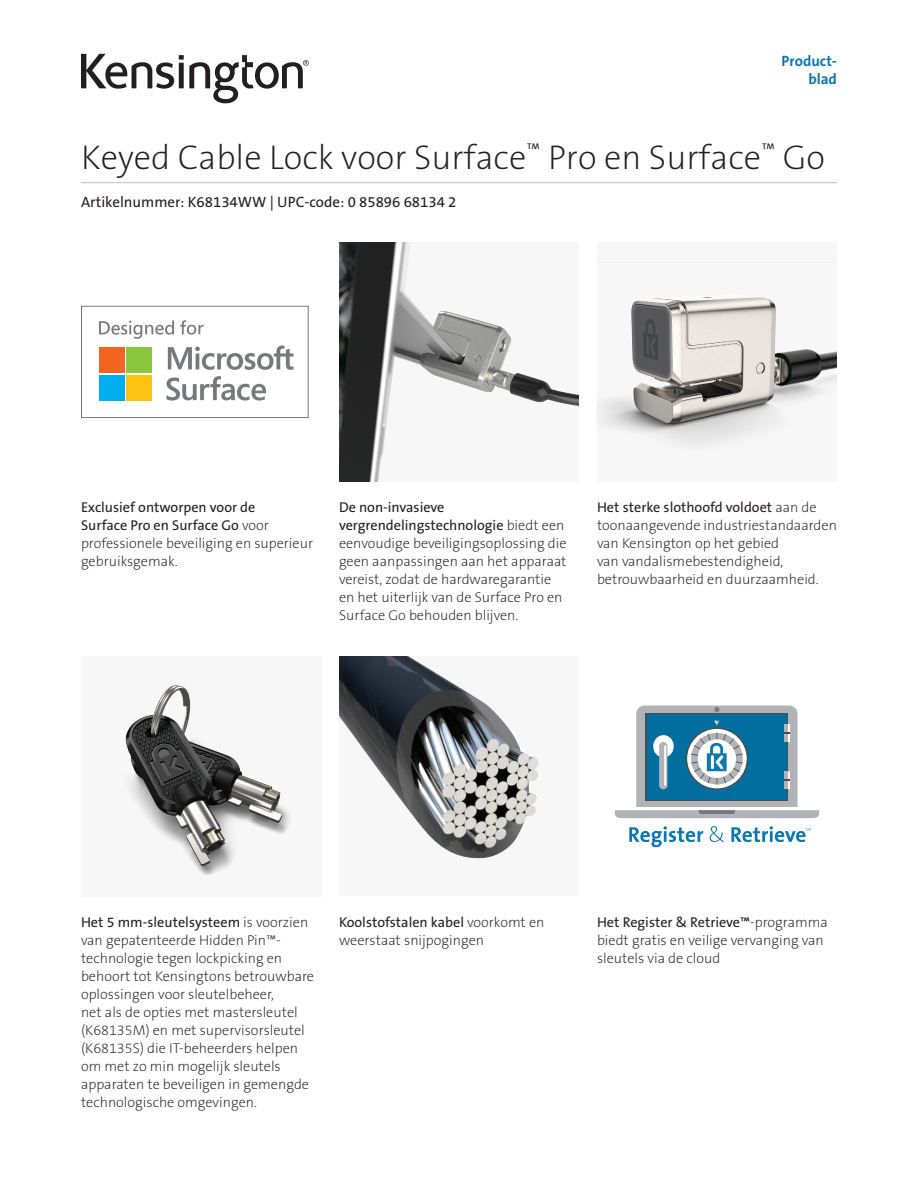
<style>
.page{position:relative;width:918px;height:1188px;background:#fff}
.page>*{position:absolute;margin:0;border:0;box-sizing:border-box;transform-origin:0 0}
.Main_Header{font:34.5px "The Sans KENSINGTON2 XL";color:#231f20}
.Part_No__UPC{font:15px "The Sans KENSINGTON5 Rg";color:#231f20}
.Part_No__UPC-2{font:15px "The Sans KENSINGTON7 Bd";color:#0e76ae}
.Body{font:14.25px/18px "The Sans KENSINGTON2 XL";color:#231f20}
.s1{font-family:"The Sans KENSINGTON5 Rg"}
</style>
<div class="page">
<svg style="left:81px;top:54px;width:228px;height:49px"></svg>
<img style="left:339px;top:242px;width:240px;height:240px">
<div style="left:597px;top:242px;width:239px;height:240px;background:#f7f7f8"></div>
<img style="left:601px;top:297px;width:235px;height:147px">
<svg style="left:81px;top:306px;width:228px;height:112px"></svg>
<div style="left:81px;top:656px;width:240px;height:241px;background:#f7f7f8"></div>
<img style="left:125px;top:685px;width:164px;height:190px">
<div style="left:339px;top:657px;width:240px;height:239px;background:#f7f7f8"></div>
<img style="left:339px;top:657px;width:200px;height:202px">
<svg style="left:629px;top:826px;width:182px;height:21px"></svg>
<svg style="left:615px;top:706px;width:204px;height:112px"></svg>
<hr style="left:81px;top:182px;width:756px;height:1px;background:#bcbdc0">
<p class="Part_No__UPC-2" style="left:782px;top:53px;width:57px">Product-</p>
<p class="Part_No__UPC-2" style="left:808px;top:71px;width:30px">blad</p>
<p class="Main_Header" style="left:81px;top:139px;width:746px">Keyed Cable Lock voor Surface<sup>™</sup> Pro en Surface<sup>™</sup> Go</p>
<p class="Part_No__UPC" style="left:81px;top:194px;width:377px">Artikelnummer: K68134WW | UPC-code: 0 85896 68134 2</p>
<p class="Body" style="left:81px;top:499px;width:234px"><span class="s1">Exclusief ontworpen voor de<br>Surface Pro en Surface Go</span> voor professionele beveiliging en superieur gebruiksgemak.</p>
<p class="Body" style="left:339px;top:499px;width:229px"><span class="s1">De non-invasieve vergrendelingstechnologie</span> biedt een eenvoudige beveiligingsoplossing die geen aanpassingen aan het apparaat vereist, zodat de hardwaregarantie en het uiterlijk van de Surface Pro en Surface Go behouden blijven.</p>
<p class="Body" style="left:597px;top:499px;width:241px"><span class="s1">Het sterke slothoofd voldoet</span> aan de toonaangevende industriestandaarden van Kensington op het gebied<br>van vandalismebestendigheid, betrouwbaarheid en duurzaamheid.</p>
<p class="Body" style="left:81px;top:913px;width:235px"><span class="s1">Het 5 mm-sleutelsysteem</span> is voorzien van gepatenteerde Hidden Pin™- technologie tegen lockpicking en behoort tot Kensingtons betrouwbare oplossingen voor sleutelbeheer,<br>net als de opties met mastersleutel (K68135M) en met supervisorsleutel (K68135S) die IT-beheerders helpen om met zo min mogelijk sleutels apparaten te beveiligen in gemengde technologische omgevingen.</p>
<p class="Body" style="left:339px;top:913px;width:207px"><span class="s1">Koolstofstalen kabel</span> voorkomt en weerstaat snijpogingen</p>
<p class="Body" style="left:597px;top:913px;width:232px"><span class="s1">Het Register &amp; Retrieve™</span>-programma biedt gratis en veilige vervanging van sleutels via de cloud</p>
</div>
